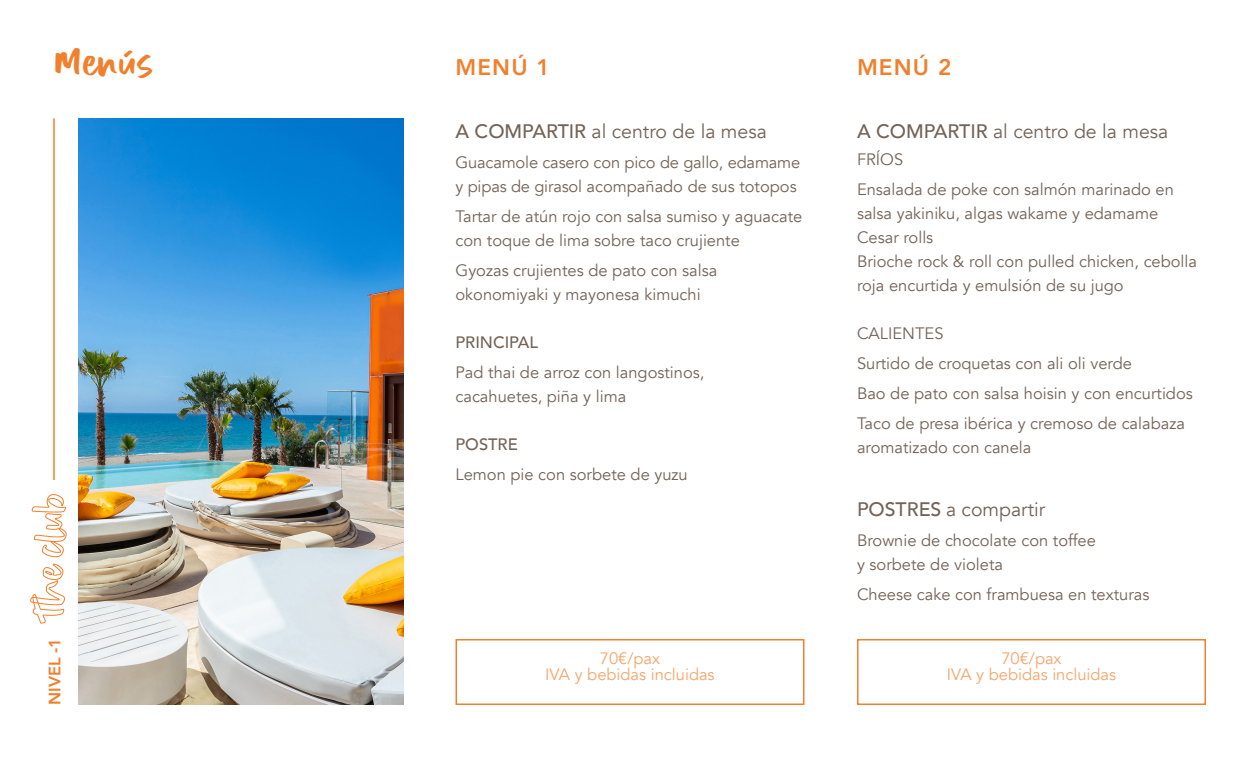
<style>
.page{position:relative;width:1260px;height:765px;background:#fff}
.page>*{position:absolute;margin:0;border:0;box-sizing:border-box;transform-origin:0 0}
.t1{font:30px "Hello Mornin";letter-spacing:.025em;color:#f0802d}
.t2{font:800 22.5px "Avenir";letter-spacing:.05em;color:#f0802d}
.t3{font:19.5px "Avenir";color:#736357}
.t4{font:16.5px/24px "Avenir";color:#736357}
.t5{font:16.5px "Avenir";color:#f5a66c}
.t6{font:500 16.5px "Avenir";color:#736357}
.texto_menus{font:800 16.5px "Avenir";color:#f0802d}
.s1{font-family:"Hello Mornin";font-weight:400;font-size:30px}
.s2{font-weight:500}
</style>
<div class="page">
<img style="left:78px;top:118px;width:325px;height:587px">
<div style="left:456px;top:639px;width:349px;height:66px;border:2px solid #f0802d"></div>
<div style="left:857px;top:639px;width:349px;height:66px;border:2px solid #f0802d"></div>
<hr style="left:53px;top:118px;width:2px;height:362px;background:#f0802d">
<p class="t1" style="left:54px;top:45px;width:101px">Menús</p>
<p class="texto_menus" style="left:42px;top:705px;width:214px;rotate:-90deg">NIVEL -1 <span class="s1">The club</span></p>
<p class="t2" style="left:456px;top:50px;width:96px">MENÚ 1</p>
<p class="t2" style="left:857px;top:50px;width:96px">MENÚ 2</p>
<p class="t3" style="left:456px;top:120px;width:313px"><span class="s2">A COMPARTIR</span> al centro de la mesa</p>
<p class="t4" style="left:456px;top:150px;width:346px">Guacamole casero con pico de gallo, edamame y pipas de girasol acompañado de sus totopos</p>
<p class="t4" style="left:456px;top:204px;width:348px">Tartar de atún rojo con salsa sumiso y aguacate con toque de lima sobre taco crujiente</p>
<p class="t4" style="left:456px;top:258px;width:263px">Gyozas crujientes de pato con salsa</p>
<p class="t4" style="left:456px;top:282px;width:247px">okonomiyaki y mayonesa kimuchi</p>
<p class="t6" style="left:456px;top:328px;width:84px">PRINCIPAL</p>
<p class="t4" style="left:456px;top:360px;width:251px">Pad thai de arroz con langostinos,</p>
<p class="t4" style="left:456px;top:384px;width:172px">cacahuetes, piña y lima</p>
<p class="t6" style="left:456px;top:430px;width:64px">POSTRE</p>
<p class="t4" style="left:456px;top:462px;width:234px">Lemon pie con sorbete de yuzu</p>
<p class="t5" style="left:600px;top:648px;width:62px">70€/pax</p>
<p class="t5" style="left:545px;top:665px;width:171px">IVA y bebidas incluidas</p>
<p class="t3" style="left:857px;top:120px;width:313px"><span class="s2">A COMPARTIR</span> al centro de la mesa</p>
<p class="t4" style="left:857px;top:147px;width:48px">FRÍOS</p>
<p class="t4" style="left:857px;top:177px;width:318px">Ensalada de poke con salmón marinado en salsa yakiniku, algas wakame y edamame</p>
<p class="t4" style="left:857px;top:225px;width:78px">Cesar rolls</p>
<p class="t4" style="left:857px;top:249px;width:342px">Brioche rock &amp; roll con pulled chicken, cebolla roja encurtida y emulsión de su jugo</p>
<p class="t4" style="left:857px;top:321px;width:88px">CALIENTES</p>
<p class="t4" style="left:857px;top:351px;width:276px">Surtido de croquetas con ali oli verde</p>
<p class="t4" style="left:857px;top:381px;width:337px">Bao de pato con salsa hoisin y con encurtidos</p>
<p class="t4" style="left:857px;top:411px;width:329px">Taco de presa ibérica y cremoso de calabaza aromatizado con canela</p>
<p class="t3" style="left:857px;top:498px;width:190px"><span class="s2">POSTRES</span> a compartir</p>
<p class="t4" style="left:857px;top:528px;width:240px">Brownie de chocolate con toffee</p>
<p class="t4" style="left:857px;top:552px;width:148px">y sorbete de violeta</p>
<p class="t4" style="left:857px;top:582px;width:294px">Cheese cake con frambuesa en texturas</p>
<p class="t5" style="left:1001px;top:648px;width:62px">70€/pax</p>
<p class="t5" style="left:947px;top:665px;width:171px">IVA y bebidas incluidas</p>
</div>
